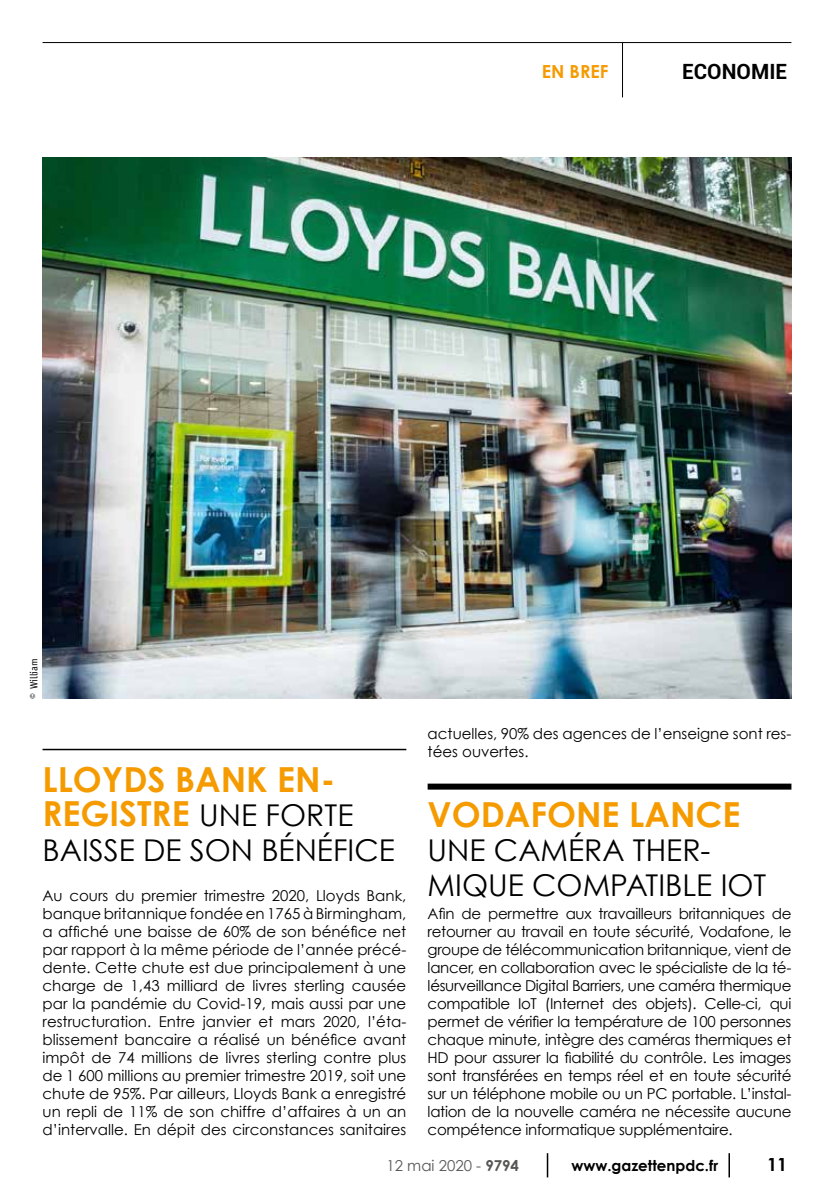
<style>
.page{position:relative;width:834px;height:1200px;background:#fff}
.page>*{position:absolute;margin:0;border:0;box-sizing:border-box;transform-origin:0 0}
.t1{font:700 34.5px/34.5px "Century Gothic";color:#f59b00}
.t2{font:30px/34.5px "Century Gothic";color:#000}
.t3{font:700 21px "Roboto";color:#000}
.t4{font:700 18px "Century Gothic";color:#f59b00}
.t5{font:700 18px "Century Gothic";color:#000}
.t6{font:15px/18px "Century Gothic";color:#000;text-align:justify}
.t7{font:700 15px "Century Gothic";color:#000}
.t8{font:15px "Century Gothic";color:#565655}
.t9{font:10.5px "Officina Sans";letter-spacing:-.005em;color:#000}
.s1{font-weight:400;font-size:30px;color:#000}
.s2{font-weight:700}
</style>
<div class="page">
<svg style="left:728px;top:1153px;width:1px;height:24px"></svg>
<hr style="left:546px;top:1152px;width:2px;height:25px;background:#000">
<hr style="left:43px;top:42px;width:748px;height:1px;background:#000">
<hr style="left:622px;top:43px;width:1px;height:54px;background:#000">
<hr style="left:43px;top:748px;width:363px;height:2px;background:#000">
<div style="left:427px;top:783px;width:364px;height:6px;background:#000"></div>
<img style="left:43px;top:157px;width:748px;height:541px">
<p class="t4" style="left:541px;top:60px;width:68px">EN BREF</p>
<h3 class="t3" style="left:682px;top:56px;width:106px">ECONOMIE</h3>
<p class="t9" style="left:28px;top:698px;width:42px;rotate:-90deg">© William</p>
<h1 class="t1" style="left:43px;top:761px;width:312px">LLOYDS BANK EN-<br>REGISTRE <span class="s1">UNE FORTE</span></h1>
<h2 class="t2" style="left:43px;top:832px;width:354px">BAISSE DE SON BÉNÉFICE</h2>
<p class="t6" style="left:43px;top:885px;width:365px">Au cours du premier trimestre 2020, Lloyds Bank, banque britannique fondée en 1765 à Birmingham, a affiché une baisse de 60% de son bénéfice net par rapport à la même période de l’année précé&shy;dente. Cette chute est due principalement à une charge de 1,43 milliard de livres sterling causée par la pandémie du Covid-19, mais aussi par une restructuration. Entre janvier et mars 2020, l’éta&shy;blissement bancaire a réalisé un bénéfice avant impôt de 74 millions de livres sterling contre plus de 1 600 millions au premier trimestre 2019, soit une chute de 95%. Par ailleurs, Lloyds Bank a enregistré un repli de 11% de son chiffre d’affaires à un an d’intervalle. En dépit des circonstances sanitaires</p>
<p class="t6" style="left:427px;top:723px;width:365px">actuelles, 90% des agences de l’enseigne sont res&shy;tées ouvertes.</p>
<h1 class="t1" style="left:427px;top:795px;width:314px">VODAFONE LANCE</h1>
<h2 class="t2" style="left:427px;top:832px;width:340px">UNE CAMÉRA THER-<br>MIQUE COMPATIBLE IOT</h2>
<p class="t6" style="left:427px;top:903px;width:365px">Afin de permettre aux travailleurs britanniques de retourner au travail en toute sécurité, Vodafone, le groupe de télécommunication britannique, vient de lancer, en collaboration avec le spécialiste de la té&shy;lésurveillance Digital Barriers, une caméra thermique compatible IoT (Internet des objets). Celle-ci, qui permet de vérifier la température de 100 personnes chaque minute, intègre des caméras thermiques et HD pour assurer la fiabilité du contrôle. Les images sont transférées en temps réel et en toute sécurité sur un téléphone mobile ou un PC portable. L’instal&shy;lation de la nouvelle caméra ne nécessite aucune compétence informatique supplémentaire.</p>
<p class="t8" style="left:386px;top:1155px;width:134px">12 mai 2020 - <span class="s2">9794</span></p>
<p class="t7" style="left:571px;top:1156px;width:148px">www.gazettenpdc.fr</p>
<p class="t5" style="left:766px;top:1152px;width:22px">11</p>
</div>
